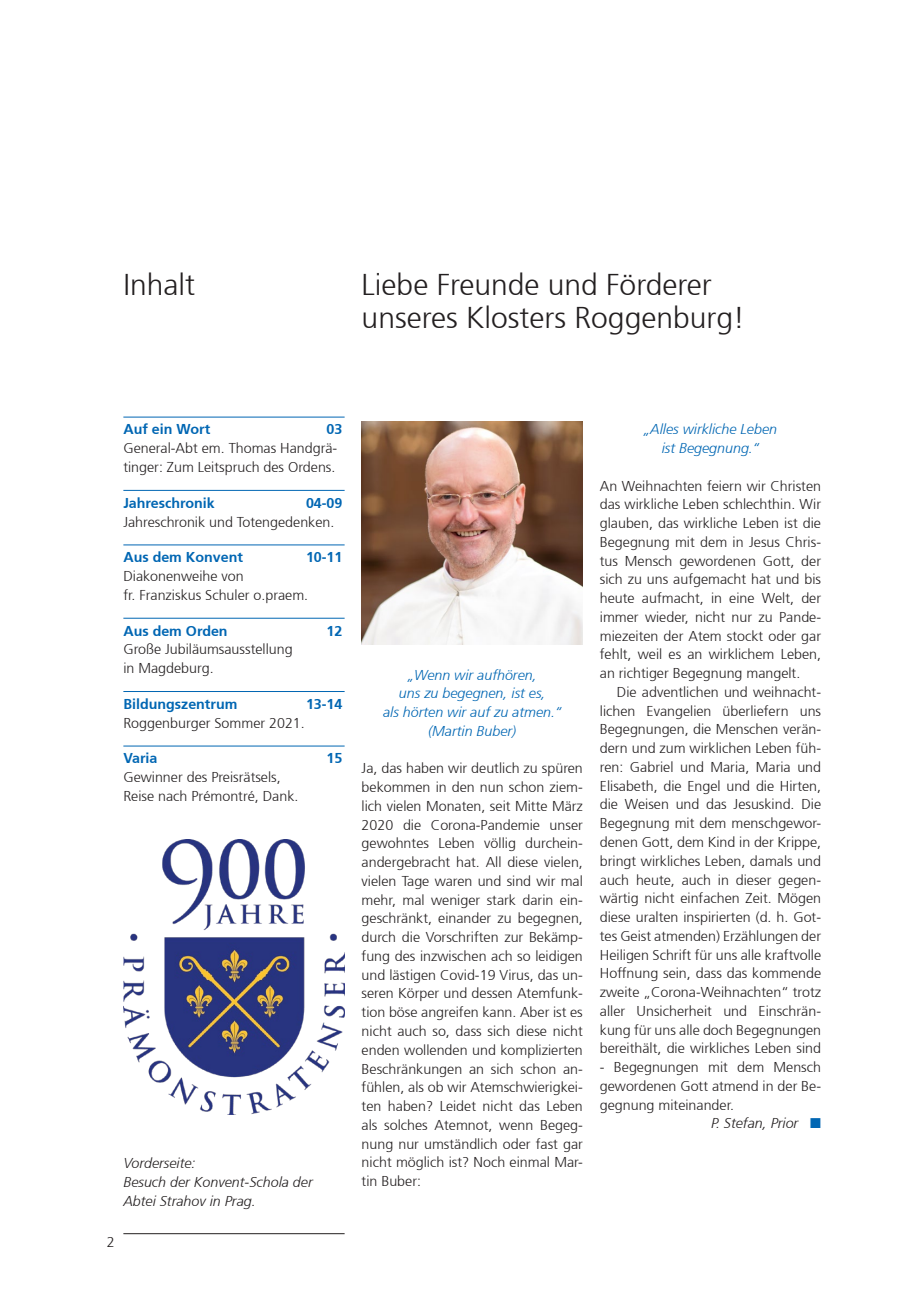
<style>
.page{position:relative;width:919px;height:1289px;background:#fff}
.page>*{position:absolute;margin:0;border:0;box-sizing:border-box;transform-origin:0 0}
.t1{font:300 30px/33px "Frutiger";color:#231f20}
.t2{font:300 14.25px/18.8px "Frutiger";color:#231f20}
.t3{font:italic 300 14.25px/18.8px "Frutiger";color:#0166b3;text-align:center}
.t4{font:700 14.25px "Frutiger";color:#0166b3}
.t5{font:italic 300 14.25px/18.8px "Frutiger";color:#231f20}
.s1{color:#0166b3}
</style>
<div class="page">
<hr style="left:123px;top:1233px;width:221px;height:1px;background:#231f20">
<hr style="left:123px;top:417px;width:221px;height:1px;background:#0166b3">
<hr style="left:123px;top:490px;width:221px;height:1px;background:#0166b3">
<hr style="left:123px;top:544px;width:221px;height:1px;background:#0166b3">
<hr style="left:123px;top:618px;width:221px;height:1px;background:#0166b3">
<hr style="left:123px;top:691px;width:221px;height:1px;background:#0166b3">
<hr style="left:123px;top:745px;width:221px;height:1px;background:#0166b3">
<img style="left:361px;top:421px;width:222px;height:224px">
<img style="left:123px;top:839px;width:221px;height:275px">
<h1 class="t1" style="left:123px;top:269px;width:73px">Inhalt</h1>
<h1 class="t1" style="left:361px;top:269px;width:384px">Liebe Freunde und Förderer unseres Klosters Roggenburg!</h1>
<p class="t4" style="left:123px;top:421px;width:88px">Auf ein Wort</p>
<p class="t4" style="left:326px;top:421px;width:17px">03</p>
<p class="t2" style="left:123px;top:439px;width:215px">General-Abt em. Thomas Handgrä&shy;tinger: Zum Leitspruch des Ordens.</p>
<p class="t4" style="left:123px;top:494px;width:93px">Jahreschronik</p>
<p class="t4" style="left:306px;top:494px;width:38px">04-09</p>
<p class="t2" style="left:123px;top:512px;width:212px">Jahreschronik und Totengedenken.</p>
<p class="t4" style="left:123px;top:549px;width:121px">Aus dem Konvent</p>
<p class="t4" style="left:306px;top:549px;width:38px">10-11</p>
<p class="t2" style="left:123px;top:567px;width:186px">Diakonenweihe von<br>fr. Franziskus Schuler o.praem.</p>
<p class="t4" style="left:123px;top:622px;width:106px">Aus dem Orden</p>
<p class="t4" style="left:326px;top:622px;width:17px">12</p>
<p class="t2" style="left:123px;top:640px;width:171px">Große Jubiläumsausstellung in Magdeburg.</p>
<p class="t4" style="left:123px;top:695px;width:115px">Bildungszentrum</p>
<p class="t4" style="left:306px;top:695px;width:38px">13-14</p>
<p class="t2" style="left:123px;top:713px;width:183px">Roggenburger Sommer 2021.</p>
<p class="t4" style="left:123px;top:750px;width:36px">Varia</p>
<p class="t4" style="left:326px;top:750px;width:17px">15</p>
<p class="t2" style="left:123px;top:768px;width:176px">Gewinner des Preisrätsels,<br>Reise nach Prémontré, Dank.</p>
<p class="t5" style="left:123px;top:1153px;width:191px">Vorderseite:<br>Besuch der Konvent-Schola der<br>Abtei Strahov in Prag.</p>
<p class="t2" style="left:107px;top:1232px;width:9px">2</p>
<p class="t3" style="left:383px;top:665px;width:180px">„Wenn wir aufhören,<br>uns zu begegnen, ist es,<br>als hörten wir auf zu atmen.“ (Martin Buber)</p>
<p class="t2" style="left:361px;top:759px;width:223px;text-align:justify">Ja, das haben wir deutlich zu spüren bekommen in den nun schon ziem&shy;lich vielen Monaten, seit Mitte März 2020 die Corona-Pandemie unser gewohntes Leben völlig durchein&shy;andergebracht hat. All diese vielen, vielen Tage waren und sind wir mal mehr, mal weniger stark darin ein&shy;geschränkt, einander zu begegnen, durch die Vorschriften zur Bekämp&shy;fung des inzwischen ach so leidigen und lästigen Covid-19 Virus, das un&shy;seren Körper und dessen Atemfunk&shy;tion böse angreifen kann. Aber ist es nicht auch so, dass sich diese nicht enden wollenden und komplizierten Beschränkungen an sich schon an&shy;fühlen, als ob wir Atemschwierigkei&shy;ten haben? Leidet nicht das Leben als solches Atemnot, wenn Begeg&shy;nung nur umständlich oder fast gar nicht möglich ist? Noch einmal Mar&shy;tin Buber:</p>
<p class="t3" style="left:644px;top:420px;width:134px">„Alles wirkliche Leben ist Begegnung.“</p>
<p class="t2" style="left:600px;top:476px;width:223px;text-align:justify">An Weihnachten feiern wir Christen das wirkliche Leben schlechthin. Wir glauben, das wirkliche Leben ist die Begegnung mit dem in Jesus Chris&shy;tus Mensch gewordenen Gott, der sich zu uns aufgemacht hat und bis heute aufmacht, in eine Welt, der immer wieder, nicht nur zu Pande&shy;miezeiten der Atem stockt oder gar fehlt, weil es an wirklichem Leben, an richtiger Begegnung mangelt.</p>
<p class="t2" style="left:600px;top:682px;width:223px;text-align:justify;text-indent:17px">Die adventlichen und weihnacht&shy;lichen Evangelien überliefern uns Begegnungen, die Menschen verän&shy;dern und zum wirklichen Leben füh&shy;ren: Gabriel und Maria, Maria und Elisabeth, die Engel und die Hirten, die Weisen und das Jesuskind. Die Begegnung mit dem menschgewor&shy;denen Gott, dem Kind in der Krippe, bringt wirkliches Leben, damals und auch heute, auch in dieser gegen&shy;wärtig nicht einfachen Zeit. Mögen diese uralten inspirierten (d. h. Got&shy;tes Geist atmenden) Erzählungen der Heiligen Schrift für uns alle kraftvolle Hoffnung sein, dass das kommende zweite „Corona-Weihnachten“ trotz aller Unsicherheit und Einschrän&shy;kung für uns alle doch Begegnungen bereithält, die wirkliches Leben sind</p>
<p class="t2" style="left:600px;top:1058px;width:223px">- Begegnungen mit dem Mensch</p>
<p class="t2" style="left:600px;top:1076px;width:223px">gewordenen Gott atmend in der Be-</p>
<p class="t2" style="left:600px;top:1095px;width:136px">gegnung miteinander.</p>
<p class="t5" style="left:711px;top:1114px;width:111px">P. Stefan, Prior <span class="s1">■</span></p>
</div>
